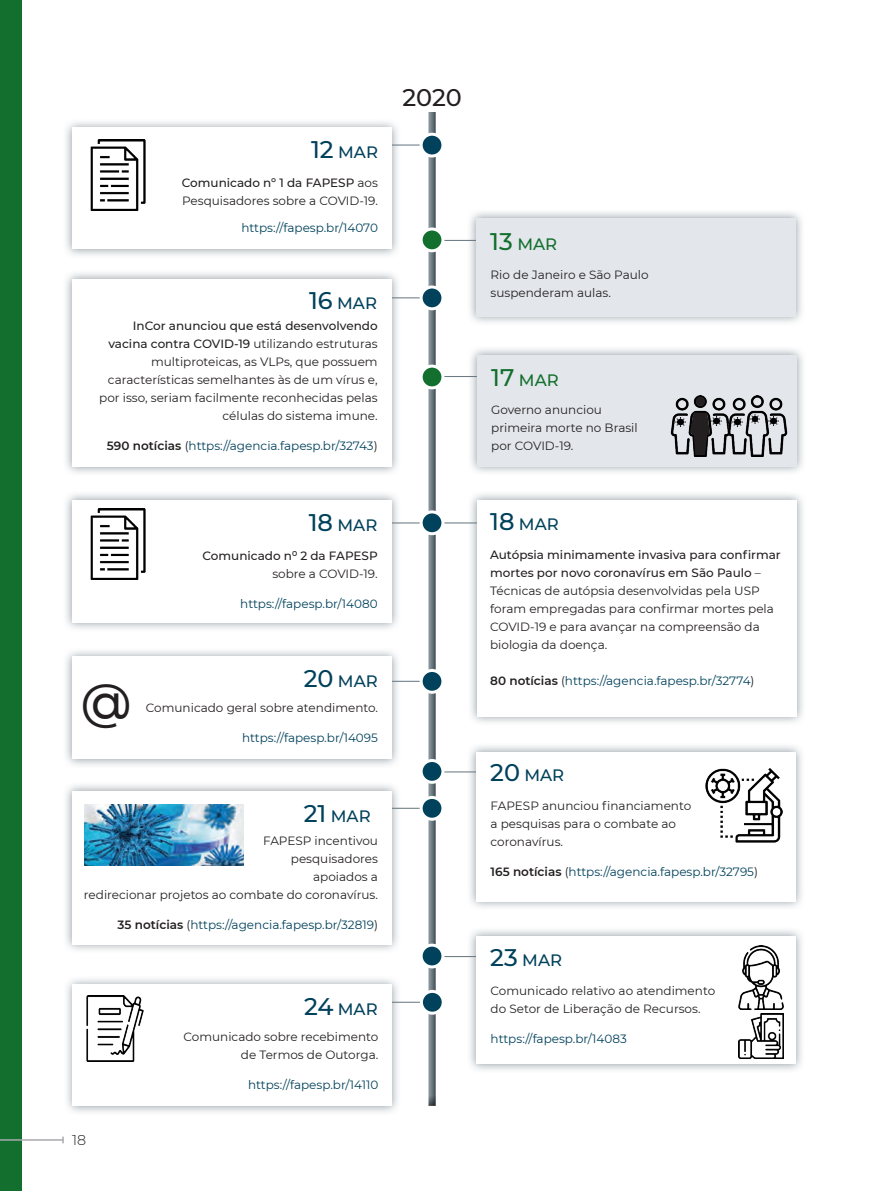
<style>
.page{position:relative;width:893px;height:1191px;background:#fff}
.page>*{position:absolute;margin:0;border:0;box-sizing:border-box;transform-origin:0 0}
.t1{font:500 49.05px "Montserrat";color:#231f20}
.t2{font:500 24px "Montserrat";color:#231f20}
.t3{font:500 16.5px "Montserrat";color:#00415b}
.t4{font:500 16.5px "Montserrat";color:#136f2e}
.t5{font:300 14.25px "Montserrat";color:#231f20}
.t6{font:12px/18px "Montserrat";color:#231f20}
.t7{font:12px "Montserrat";color:#00415b}
.t8{font:500 12px "Montserrat";color:#231f20}
.s1{font-size:24px}
.s2{font-weight:500}
.s3{font-weight:600;color:#231f20}
.s4{color:#231f20}
</style>
<div class="page">
<div style="left:0;top:0;width:22px;height:1191px;background:#136f2e"></div>
<hr style="left:0;top:1139px;width:63px;height:1px;background:#a8a9ad">
<svg style="left:62px;top:1136px;width:2px;height:7px"></svg>
<div style="left:428px;top:85px;width:10px;height:1021px;background:#231f20;opacity:.75"></div>
<hr style="left:378px;top:144px;width:54px;height:2px;background:#6b7a83">
<hr style="left:432px;top:522px;width:54px;height:1px;background:#6b7a83">
<hr style="left:378px;top:522px;width:54px;height:1px;background:#6b7a83">
<div style="left:421px;top:512px;width:22px;height:22px;background:#00415b;border-radius:50%"></div>
<div style="left:420px;top:510px;width:24px;height:25px;border:3px solid #fff;border-radius:50%"></div>
<div style="left:421px;top:134px;width:22px;height:22px;background:#00415b;border-radius:50%"></div>
<div style="left:420px;top:133px;width:24px;height:24px;border:3px solid #fff;border-radius:50%"></div>
<div style="left:62px;top:118px;width:339px;height:141px;background:#6b7a83;opacity:.75"></div>
<div style="left:72px;top:128px;width:320px;height:121px;background:#fff"></div>
<div style="left:403px;top:83px;width:59px;height:28px;background:#fff"></div>
<div style="left:467px;top:490px;width:339px;height:236px;background:#6b7a83;opacity:.75"></div>
<div style="left:477px;top:499px;width:319px;height:217px;background:#fff"></div>
<hr style="left:432px;top:240px;width:54px;height:1px;background:#6b7a83">
<div style="left:421px;top:229px;width:22px;height:22px;background:#136f2e;border-radius:50%"></div>
<div style="left:420px;top:227px;width:24px;height:25px;border:3px solid #fff;border-radius:50%"></div>
<div style="left:466px;top:208px;width:339px;height:118px;background:#6b7a83;opacity:.75"></div>
<div style="left:476px;top:218px;width:319px;height:98px;background:#e3e7eb"></div>
<hr style="left:378px;top:297px;width:54px;height:1px;background:#6b7a83">
<div style="left:62px;top:270px;width:339px;height:207px;background:#6b7a83;opacity:.75"></div>
<div style="left:72px;top:279px;width:320px;height:188px;background:#fff"></div>
<div style="left:421px;top:287px;width:22px;height:22px;background:#00415b;border-radius:50%"></div>
<div style="left:420px;top:285px;width:24px;height:25px;border:3px solid #fff;border-radius:50%"></div>
<hr style="left:432px;top:376px;width:54px;height:1px;background:#6b7a83">
<div style="left:421px;top:366px;width:22px;height:22px;background:#136f2e;border-radius:50%"></div>
<div style="left:420px;top:364px;width:24px;height:25px;border:3px solid #fff;border-radius:50%"></div>
<div style="left:467px;top:345px;width:339px;height:131px;background:#6b7a83;opacity:.75"></div>
<div style="left:477px;top:355px;width:319px;height:111px;background:#e3e7eb"></div>
<img style="left:670px;top:395px;width:57px;height:61px">
<img style="left:727px;top:395px;width:61px;height:61px">
<svg style="left:733px;top:417px;width:9px;height:10px"></svg>
<svg style="left:750px;top:414px;width:10px;height:10px"></svg>
<svg style="left:769px;top:416px;width:9px;height:10px"></svg>
<div style="left:696px;top:396px;width:9px;height:10px;background:#231f20;border-radius:50%"></div>
<svg style="left:676px;top:412px;width:45px;height:43px"></svg>
<img style="left:90px;top:139px;width:56px;height:71px">
<div style="left:62px;top:490px;width:339px;height:142px;background:#6b7a83;opacity:.75"></div>
<div style="left:72px;top:500px;width:320px;height:122px;background:#fff"></div>
<img style="left:90px;top:508px;width:56px;height:72px">
<hr style="left:378px;top:681px;width:54px;height:1px;background:#6b7a83">
<div style="left:421px;top:670px;width:22px;height:22px;background:#00415b;border-radius:50%"></div>
<div style="left:420px;top:669px;width:24px;height:24px;border:3px solid #fff;border-radius:50%"></div>
<div style="left:62px;top:646px;width:339px;height:123px;background:#6b7a83;opacity:.75"></div>
<div style="left:72px;top:656px;width:320px;height:103px;background:#fff"></div>
<hr style="left:378px;top:807px;width:54px;height:2px;background:#6b7a83">
<div style="left:421px;top:797px;width:22px;height:22px;background:#00415b;border-radius:50%"></div>
<div style="left:420px;top:796px;width:24px;height:24px;border:3px solid #fff;border-radius:50%"></div>
<div style="left:62px;top:781px;width:339px;height:173px;background:#6b7a83;opacity:.75"></div>
<div style="left:72px;top:791px;width:320px;height:153px;background:#fff"></div>
<img style="left:85px;top:804px;width:158px;height:62px">
<hr style="left:432px;top:771px;width:54px;height:1px;background:#6b7a83">
<div style="left:421px;top:760px;width:22px;height:22px;background:#00415b;border-radius:50%"></div>
<div style="left:420px;top:759px;width:24px;height:25px;border:3px solid #fff;border-radius:50%"></div>
<div style="left:466px;top:742px;width:339px;height:169px;background:#6b7a83;opacity:.75"></div>
<div style="left:476px;top:751px;width:319px;height:150px;background:#fff"></div>
<img style="left:705px;top:768px;width:78px;height:75px">
<hr style="left:432px;top:956px;width:54px;height:1px;background:#6b7a83">
<div style="left:421px;top:945px;width:22px;height:22px;background:#00415b;border-radius:50%"></div>
<div style="left:420px;top:943px;width:24px;height:25px;border:3px solid #fff;border-radius:50%"></div>
<div style="left:466px;top:926px;width:339px;height:147px;background:#6b7a83;opacity:.75"></div>
<div style="left:476px;top:936px;width:319px;height:127px;background:#fff"></div>
<img style="left:738px;top:945px;width:46px;height:64px">
<img style="left:738px;top:1013px;width:45px;height:45px">
<hr style="left:378px;top:1001px;width:54px;height:1px;background:#6b7a83">
<div style="left:421px;top:991px;width:22px;height:22px;background:#00415b;border-radius:50%"></div>
<div style="left:420px;top:990px;width:25px;height:24px;border:3px solid #fff;border-radius:50%"></div>
<div style="left:63px;top:975px;width:338px;height:140px;background:#6b7a83;opacity:.75"></div>
<div style="left:73px;top:984px;width:319px;height:122px;background:#fff"></div>
<img style="left:86px;top:995px;width:58px;height:66px">
<h3 class="t3" style="left:311px;top:141px;width:68px"><span class="s1">12</span> MAR</h3>
<p class="t6" style="left:182px;top:173px;width:198px"><span class="s2">Comunicado nº 1 da FAPESP</span> aos<br>Pesquisadores sobre a COVID-19.</p>
<p class="t7" style="left:241px;top:219px;width:138px">https://fapesp.br/14070</p>
<h3 class="t3" style="left:309px;top:291px;width:69px"><span class="s1">16</span> MAR</h3>
<p class="t6" style="left:99px;top:317px;width:280px;text-align:right"><span class="s2">InCor anunciou que está desenvolvendo vacina contra COVID-19</span> utilizando estruturas multiproteicas, as VLPs, que possuem características semelhantes às de um vírus e, por isso, seriam facilmente reconhecidas pelas células do sistema imune.</p>
<p class="t7" style="left:107px;top:438px;width:272px"><span class="s3">590 notícias</span> <span class="s4">(</span>https://agencia.fapesp.br/32743<span class="s4">)</span></p>
<h3 class="t3" style="left:309px;top:514px;width:70px"><span class="s1">18</span> MAR</h3>
<p class="t8" style="left:202px;top:547px;width:177px">Comunicado n⁰ 2 da FAPESP</p>
<p class="t6" style="left:272px;top:564px;width:107px">sobre a COVID-19.</p>
<p class="t7" style="left:240px;top:595px;width:139px">https://fapesp.br/14080</p>
<h1 class="t1" style="left:81px;top:667px;width:52px">@</h1>
<h3 class="t3" style="left:304px;top:670px;width:75px"><span class="s1">20</span> MAR</h3>
<p class="t6" style="left:146px;top:698px;width:234px">Comunicado geral sobre atendimento.</p>
<p class="t7" style="left:242px;top:729px;width:137px">https://fapesp.br/14095</p>
<h3 class="t3" style="left:304px;top:804px;width:68px"><span class="s1">21</span> MAR</h3>
<p class="t6" style="left:84px;top:831px;width:296px;text-align:right">FAPESP incentivou<br>pesquisadores<br>apoiados a<br>redirecionar projetos ao combate do coronavírus.</p>
<p class="t7" style="left:118px;top:916px;width:262px"><span class="s3">35 notícias</span> <span class="s4">(</span>https://agencia.fapesp.br/32819<span class="s4">)</span></p>
<h2 class="t2" style="left:403px;top:81px;width:61px">2020</h2>
<p class="t5" style="left:72px;top:1129px;width:16px">18</p>
<h3 class="t3" style="left:304px;top:998px;width:75px"><span class="s1">24</span> MAR</h3>
<p class="t6" style="left:184px;top:1027px;width:196px;text-align:right">Comunicado sobre recebimento de Termos de Outorga.</p>
<p class="t7" style="left:248px;top:1076px;width:132px">https://fapesp.br/14110</p>
<h3 class="t4" style="left:490px;top:232px;width:68px"><span class="s1">13</span> MAR</h3>
<p class="t6" style="left:491px;top:265px;width:160px">Rio de Janeiro e São Paulo suspenderam aulas.</p>
<h3 class="t4" style="left:491px;top:368px;width:69px"><span class="s1">17</span> MAR</h3>
<p class="t6" style="left:491px;top:401px;width:148px">Governo anunciou primeira morte no Brasil por COVID-19.</p>
<h3 class="t3" style="left:490px;top:513px;width:70px"><span class="s1">18</span> MAR</h3>
<p class="t6" style="left:490px;top:545px;width:292px"><span class="s2">Autópsia minimamente invasiva para confirmar mortes por novo coronavírus em São Paulo</span> – Técnicas de autópsia desenvolvidas pela USP foram empregadas para confirmar mortes pela COVID-19 e para avançar na compreensão da biologia da doença.</p>
<p class="t7" style="left:490px;top:672px;width:266px"><span class="s3">80 notícias</span> <span class="s4">(</span>https://agencia.fapesp.br/32774<span class="s4">)</span></p>
<h3 class="t3" style="left:490px;top:763px;width:75px"><span class="s1">20</span> MAR</h3>
<p class="t6" style="left:491px;top:796px;width:202px">FAPESP anunciou financiamento a pesquisas para o combate ao coronavírus.</p>
<p class="t7" style="left:491px;top:863px;width:269px"><span class="s3">165 notícias</span> <span class="s4">(</span>https://agencia.fapesp.br/32795<span class="s4">)</span></p>
<h3 class="t3" style="left:490px;top:948px;width:73px"><span class="s1">23</span> MAR</h3>
<p class="t6" style="left:491px;top:981px;width:226px">Comunicado relativo ao atendimento do Setor de Liberação de Recursos.</p>
<p class="t7" style="left:491px;top:1030px;width:138px">https://fapesp.br/14083</p>
</div>
